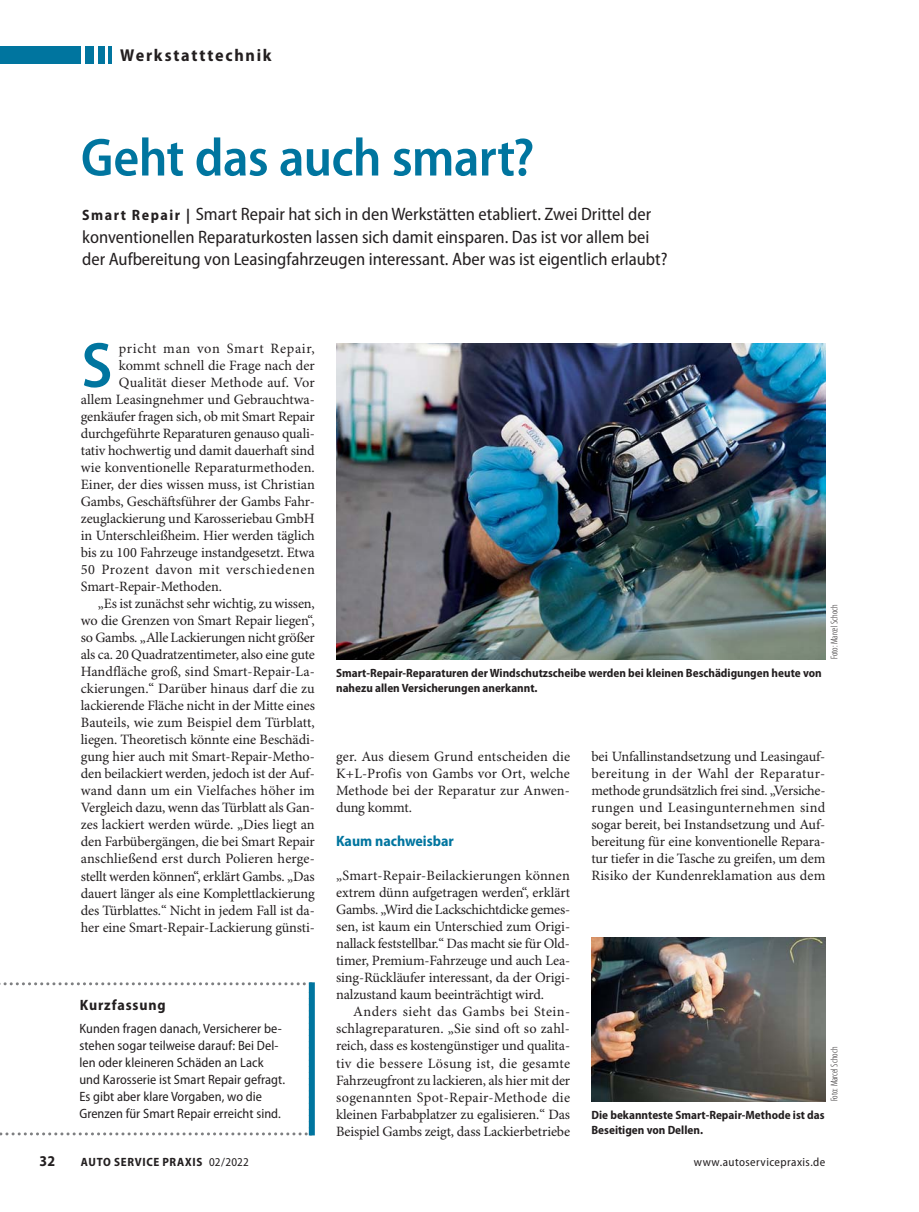
<style>
.page{position:relative;width:919px;height:1212px;background:#fff}
.page>*{position:absolute;margin:0;border:0;box-sizing:border-box;transform-origin:0 0}
.t1{font:600 semi-condensed 64.65px "Myriad Pro";color:#00759f}
.t2{font:600 semi-condensed 54px "Myriad Pro";letter-spacing:-.015em;color:#00759f}
.t3{font:semi-condensed 18px/22.5px "Myriad Pro";color:#231f20}
.t4{font:700 semi-condensed 17.25px "Myriad Pro";letter-spacing:.1em;color:#231f20}
.t5{font:700 semi-condensed 15px "Myriad Pro";color:#00759f}
.t6{font:700 semi-condensed 15px "Myriad Pro";letter-spacing:.055em;color:#231f20}
.t7{font:14.25px/17px "Minion Pro";letter-spacing:-.01em;color:#231f20;text-align:justify}
.t8{font:14.25px "Minion Pro";letter-spacing:.01em;color:#231f20}
.t9{font:14.25px "Minion Pro";letter-spacing:.04em;color:#231f20}
.t10{font:14.25px "Minion Pro";letter-spacing:.045em;color:#231f20}
.t11{font:semi-condensed 13.5px/17px "Myriad Pro";letter-spacing:.005em;color:#231f20}
.t12{font:700 semi-condensed 12px/15px "Myriad Pro";color:#231f20}
.t13{font:700 semi-condensed 12px "Myriad Pro";letter-spacing:.055em;color:#231f20}
.t14{font:semi-condensed 12px "Myriad Pro";letter-spacing:.035em;color:#231f20}
.t15{font:300 condensed 9.75px "Myriad Pro";color:#231f20}
.s1{font-weight:700;font-size:15px}
.s2{font-weight:400}
</style>
<div class="page">
<hr style="left:108px;top:47px;width:4px;height:17px;background:#00759f">
<div style="left:85px;top:47px;width:9px;height:17px;background:#00759f"></div>
<div style="left:98px;top:47px;width:6px;height:17px;background:#00759f"></div>
<div style="left:0;top:47px;width:81px;height:17px;background:#00759f"></div>
<svg style="left:0;top:982px;width:309px;height:153px"></svg>
<div style="left:309px;top:982px;width:6px;height:153px;background:#00759f"></div>
<img style="left:336px;top:343px;width:489px;height:316px">
<img style="left:591px;top:938px;width:234px;height:163px">
<p class="t4" style="left:120px;top:49px;width:153px">Werkstatttechnik</p>
<h2 class="t2" style="left:81px;top:125px;width:455px">Geht das auch smart?</h2>
<p class="t3" style="left:82px;top:205px;width:586px"><span class="s1">Smart Repair |</span> Smart Repair hat sich in den Werkstätten etabliert. Zwei Drittel der konventionellen Reparaturkosten lassen sich damit einsparen. Das ist vor allem bei der Aufbereitung von Leasingfahrzeugen interessant. Aber was ist eigentlich erlaubt?</p>
<h1 class="t1" style="left:81px;top:327px;width:32px">S</h1>
<p class="t10" style="left:119px;top:343px;width:197px">pricht man von Smart Repair,</p>
<p class="t7" style="left:119px;top:358px;width:197px">kommt schnell die Frage nach der</p>
<p class="t8" style="left:119px;top:377px;width:197px">Qualität dieser Methode auf. Vor</p>
<p class="t7" style="left:81px;top:392px;width:235px">allem Leasingnehmer und Gebrauchtwa-</p>
<p class="t7" style="left:81px;top:409px;width:235px">genkäufer fragen sich, ob mit Smart Repair</p>
<p class="t7" style="left:81px;top:426px;width:235px">durchgeführte Reparaturen genauso quali-</p>
<p class="t7" style="left:81px;top:443px;width:235px">tativ hochwertig und damit dauerhaft sind</p>
<p class="t8" style="left:81px;top:462px;width:235px">wie konventionelle Reparaturmethoden.</p>
<p class="t7" style="left:81px;top:477px;width:235px">Einer, der dies wissen muss, ist Christian</p>
<p class="t7" style="left:81px;top:494px;width:235px">Gambs, Geschäftsführer der Gambs Fahr-</p>
<p class="t7" style="left:81px;top:511px;width:235px">zeuglackierung und Karosseriebau GmbH</p>
<p class="t7" style="left:81px;top:528px;width:235px">in Unterschleißheim. Hier werden täglich</p>
<p class="t7" style="left:81px;top:545px;width:235px">bis zu 100 Fahrzeuge instandgesetzt. Etwa</p>
<p class="t9" style="left:81px;top:564px;width:235px">50 Prozent davon mit verschiedenen</p>
<p class="t7" style="left:81px;top:579px;width:143px">Smart-Repair-Methoden.</p>
<p class="t7" style="left:98px;top:596px;width:218px">„Es ist zunächst sehr wichtig, zu wissen,</p>
<p class="t7" style="left:81px;top:613px;width:235px">wo die Grenzen von Smart Repair liegen“,</p>
<p class="t7" style="left:81px;top:630px;width:235px">so Gambs. „Alle Lackierungen nicht größer</p>
<p class="t7" style="left:81px;top:647px;width:235px">als ca. 20 Quadratzentimeter, also eine gute</p>
<p class="t7" style="left:81px;top:664px;width:235px">Handfläche groß, sind Smart-Repair-La-</p>
<p class="t7" style="left:81px;top:681px;width:235px">ckierungen.“ Darüber hinaus darf die zu</p>
<p class="t7" style="left:81px;top:698px;width:235px">lackierende Fläche nicht in der Mitte eines</p>
<p class="t7" style="left:81px;top:715px;width:235px">Bauteils, wie zum Beispiel dem Türblatt,</p>
<p class="t7" style="left:81px;top:732px;width:235px">liegen. Theoretisch könnte eine Beschädi-</p>
<p class="t7" style="left:81px;top:749px;width:235px">gung hier auch mit Smart-Repair-Metho-</p>
<p class="t7" style="left:81px;top:766px;width:235px">den beilackiert werden, jedoch ist der Auf-</p>
<p class="t8" style="left:81px;top:785px;width:235px">wand dann um ein Vielfaches höher im</p>
<p class="t7" style="left:81px;top:801px;width:235px">Vergleich dazu, wenn das Türblatt als Gan-</p>
<p class="t7" style="left:81px;top:818px;width:235px">zes lackiert werden würde. „Dies liegt an</p>
<p class="t7" style="left:81px;top:835px;width:235px">den Farbübergängen, die bei Smart Repair</p>
<p class="t8" style="left:81px;top:853px;width:235px">anschließend erst durch Polieren herge-</p>
<p class="t7" style="left:81px;top:869px;width:235px">stellt werden können“, erklärt Gambs. „Das</p>
<p class="t7" style="left:81px;top:886px;width:235px">dauert länger als eine Komplettlackierung</p>
<p class="t7" style="left:81px;top:903px;width:235px">des Türblattes.“ Nicht in jedem Fall ist da-</p>
<p class="t7" style="left:81px;top:920px;width:235px">her eine Smart-Repair-Lackierung günsti-</p>
<p class="t6" style="left:80px;top:999px;width:87px">Kurzfassung</p>
<p class="t11" style="left:79px;top:1022px;width:207px">Kunden fragen danach, Versicherer be&shy;stehen sogar teilweise darauf: Bei Del&shy;len oder kleineren Schäden an Lack und Karosserie ist Smart Repair gefragt.<br>Es gibt aber klare Vorgaben, wo die Grenzen für Smart Repair erreicht sind.</p>
<p class="t12" style="left:336px;top:666px;width:487px">Smart-Repair-Reparaturen der Windschutzscheibe werden bei kleinen Beschädigungen heute von nahezu allen Versicherungen anerkannt.</p>
<p class="t15" style="left:828px;top:659px;width:56px;rotate:-90deg">Foto: Marcel Schoch</p>
<p class="t7" style="left:336px;top:749px;width:235px">ger. Aus diesem Grund entscheiden die K+L-Profis von Gambs vor Ort, welche Methode bei der Reparatur zur Anwen&shy;dung kommt.</p>
<p class="t5" style="left:336px;top:835px;width:119px">Kaum nachweisbar</p>
<p class="t7" style="left:336px;top:868px;width:235px">„Smart-Repair-Beilackierungen können extrem dünn aufgetragen werden“, erklärt Gambs. „Wird die Lackschichtdicke gemes&shy;sen, ist kaum ein Unterschied zum Origi&shy;nallack feststellbar.“ Das macht sie für Old&shy;timer, Premium-Fahrzeuge und auch Lea&shy;sing-Rückläufer interessant, da der Origi&shy;nalzustand kaum beeinträchtigt wird.</p>
<p class="t7" style="left:336px;top:1005px;width:235px;text-indent:17px">Anders sieht das Gambs bei Stein&shy;schlagreparaturen. „Sie sind oft so zahl&shy;reich, dass es kostengünstiger und qualita&shy;tiv die bessere Lösung ist, die gesamte Fahrzeugfront zu lackieren, als hier mit der sogenannten Spot-Repair-Methode die kleinen Farbabplatzer zu egalisieren.“ Das Beispiel Gambs zeigt, dass Lackierbetriebe</p>
<p class="t7" style="left:591px;top:749px;width:236px">bei Unfallinstandsetzung und Leasingauf&shy;bereitung in der Wahl der Reparatur&shy;methode grundsätzlich frei sind. „Versiche&shy;rungen und Leasingunternehmen sind sogar bereit, bei Instandsetzung und Auf&shy;bereitung für eine konventionelle Repara&shy;tur tiefer in die Tasche zu greifen, um dem Risiko der Kundenreklamation aus dem</p>
<p class="t15" style="left:828px;top:1101px;width:56px;rotate:-90deg">Foto: Marcel Schoch</p>
<p class="t12" style="left:591px;top:1108px;width:235px">Die bekannteste Smart-Repair-Methode ist das<br>Beseitigen von Dellen.</p>
<p class="t6" style="left:39px;top:1155px;width:17px">32</p>
<p class="t13" style="left:81px;top:1157px;width:169px">AUTO SERVICE PRAXIS <span class="s2">02/2022</span></p>
<p class="t14" style="left:693px;top:1157px;width:133px">www.autoservicepraxis.de</p>
</div>
